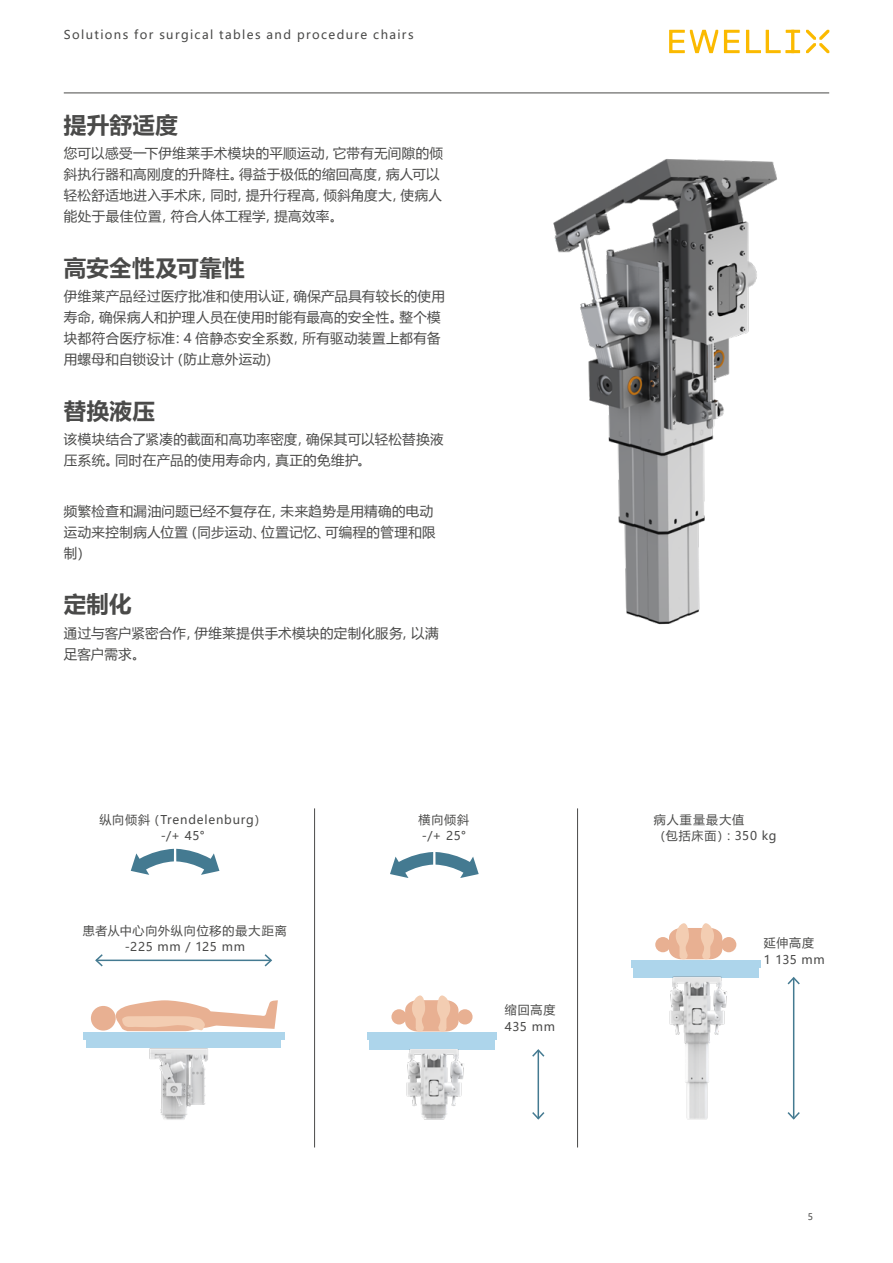
<style>
.page{position:relative;width:893px;height:1263px;background:#fff}
.page>*{position:absolute;margin:0;border:0;box-sizing:border-box;transform-origin:0 0}
.t1{font:700 22.5px "Microsoft Ya Hei";letter-spacing:.015em;color:#4a4a49}
.t2{font:13.5px/21px "Microsoft Ya Hei";letter-spacing:.025em;color:#4a4a49}
.t3{font:12px/16.5px "Microsoft Ya Hei";letter-spacing:.075em;color:#4a4a49}
.t4{font:12px "Microsoft Ya Hei";letter-spacing:.115em;color:#4a4a49}
.t5{font:9px "Microsoft Ya Hei";color:#4a4a49}
</style>
<div class="page">
<hr style="left:64px;top:93px;width:765px;height:1px;background:#4a4a49">
<svg style="left:669px;top:30px;width:131px;height:23px"></svg>
<svg style="left:806px;top:30px;width:23px;height:23px"></svg>
<img style="left:553px;top:159px;width:224px;height:466px">
<div style="left:91px;top:1006px;width:25px;height:24px;background:#e8b092;border-radius:50%"></div>
<svg style="left:116px;top:1000px;width:162px;height:31px"></svg>
<div style="left:87px;top:1039px;width:194px;height:9px;background:#add5eb"></div>
<div style="left:83px;top:1032px;width:201px;height:7px;background:#add5eb"></div>
<img style="left:149px;top:1048px;width:59px;height:72px">
<svg style="left:131px;top:849px;width:88px;height:26px"></svg>
<svg style="left:390px;top:852px;width:89px;height:26px"></svg>
<div style="left:369px;top:1040px;width:126px;height:9px;background:#add5eb"></div>
<div style="left:367px;top:1032px;width:130px;height:8px;background:#add5eb"></div>
<svg style="left:405px;top:995px;width:53px;height:36px;background:#efc6ae"></svg>
<div style="left:457px;top:1009px;width:16px;height:15px;background:#e8b092;border-radius:50%"></div>
<div style="left:391px;top:1009px;width:16px;height:15px;background:#e8b092;border-radius:50%"></div>
<img style="left:406px;top:1050px;width:58px;height:70px">
<div style="left:633px;top:968px;width:126px;height:9px;background:#add5eb"></div>
<div style="left:631px;top:960px;width:129px;height:8px;background:#add5eb"></div>
<svg style="left:669px;top:923px;width:53px;height:36px;background:#efc6ae"></svg>
<div style="left:721px;top:937px;width:15px;height:15px;background:#e8b092;border-radius:50%"></div>
<div style="left:655px;top:937px;width:15px;height:15px;background:#e8b092;border-radius:50%"></div>
<img style="left:644px;top:976px;width:102px;height:143px">
<hr style="left:314px;top:808px;width:1px;height:339px;background:#4a4a49">
<hr style="left:577px;top:808px;width:1px;height:339px;background:#4a4a49">
<hr style="left:96px;top:959px;width:175px;height:2px;background:#447a91">
<svg style="left:95px;top:954px;width:9px;height:13px"></svg>
<svg style="left:263px;top:954px;width:9px;height:13px"></svg>
<hr style="left:538px;top:1050px;width:1px;height:68px;background:#447a91">
<svg style="left:532px;top:1049px;width:13px;height:9px"></svg>
<svg style="left:532px;top:1110px;width:13px;height:10px"></svg>
<hr style="left:793px;top:978px;width:1px;height:140px;background:#447a91">
<svg style="left:787px;top:977px;width:13px;height:9px"></svg>
<svg style="left:787px;top:1110px;width:13px;height:10px"></svg>
<p class="t4" style="left:64px;top:27px;width:351px">Solutions for surgical tables and procedure chairs</p>
<h1 class="t1" style="left:64px;top:109px;width:116px">提升舒适度</h1>
<p class="t2" style="left:64px;top:142px;width:381px">您可以感受一下伊维莱手术模块的平顺运动，它带有无间隙的倾斜执行器和高刚度的升降柱。得益于极低的缩回高度，病人可以轻松舒适地进入手术床，同时，提升行程高，倾斜角度大，使病人能处于最佳位置，符合人体工程学，提高效率。</p>
<h1 class="t1" style="left:64px;top:252px;width:182px">高安全性及可靠性</h1>
<p class="t2" style="left:64px;top:285px;width:383px">伊维莱产品经过医疗批准和使用认证，确保产品具有较长的使用寿命，确保病人和护理人员在使用时能有最高的安全性。整个模块都符合医疗标准：4 倍静态安全系数，所有驱动装置上都有备用螺母和自锁设计（防止意外运动）</p>
<h1 class="t1" style="left:64px;top:395px;width:93px">替换液压</h1>
<p class="t2" style="left:64px;top:428px;width:381px">该模块结合了紧凑的截面和高功率密度，确保其可以轻松替换液压系统。同时在产品的使用寿命内，真正的免维护。</p>
<p class="t2" style="left:64px;top:500px;width:373px">频繁检查和漏油问题已经不复存在，未来趋势是用精确的电动运动来控制病人位置（同步运动、位置记忆、可编程的管理和限制）</p>
<h1 class="t1" style="left:64px;top:589px;width:69px">定制化</h1>
<p class="t2" style="left:64px;top:622px;width:376px">通过与客户紧密合作，伊维莱提供手术模块的定制化服务，以满足客户需求。</p>
<p class="t3" style="left:99px;top:811px;width:168px;text-align:center">纵向倾斜（Trendelenburg）-/+ 45°</p>
<p class="t3" style="left:419px;top:811px;width:52px">横向倾斜-/+ 25°</p>
<p class="t3" style="left:83px;top:922px;width:206px;text-align:center">患者从中心向外纵向位移的最大距离-225 mm / 125 mm</p>
<p class="t3" style="left:505px;top:1001px;width:52px">缩回高度<br>435 mm</p>
<p class="t3" style="left:654px;top:811px;width:124px">病人重量最大值<br>（包括床面）：350 kg</p>
<p class="t3" style="left:764px;top:934px;width:63px">延伸高度<br>1 135 mm</p>
<p class="t5" style="left:808px;top:1210px;width:7px">5</p>
</div>
